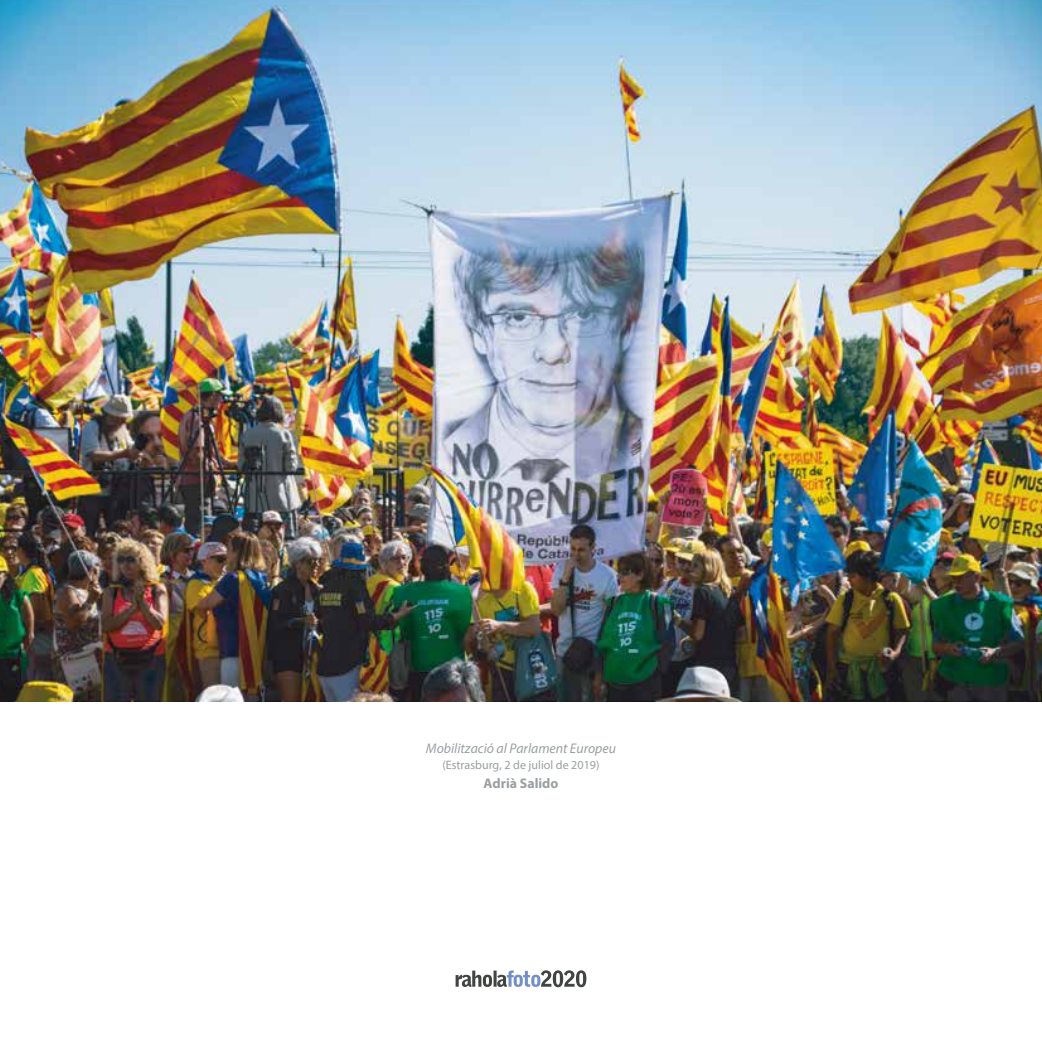
<style>
.page{position:relative;width:1042px;height:1042px;background:#fff}
.page>*{position:absolute;margin:0;border:0;box-sizing:border-box;transform-origin:0 0}
.t1{font:italic 14px "Myriad Pro";color:#9b9fa2}
.t2{font:700 14px "Myriad Pro";color:#9b9fa2}
.t3{font:12.25px "Myriad Pro";color:#9b9fa2}
</style>
<div class="page">
<img style="left:0;top:0;width:1042px;height:702px">
<svg style="left:455px;top:970px;width:131px;height:17px"></svg>
<p class="t1" style="left:426px;top:739px;width:192px">Mobilització al Parlament Europeu</p>
<p class="t3" style="left:442px;top:757px;width:158px">(Estrasburg, 2 de juliol de 2019)</p>
<p class="t2" style="left:483px;top:774px;width:76px">Adrià Salido</p>
</div>
